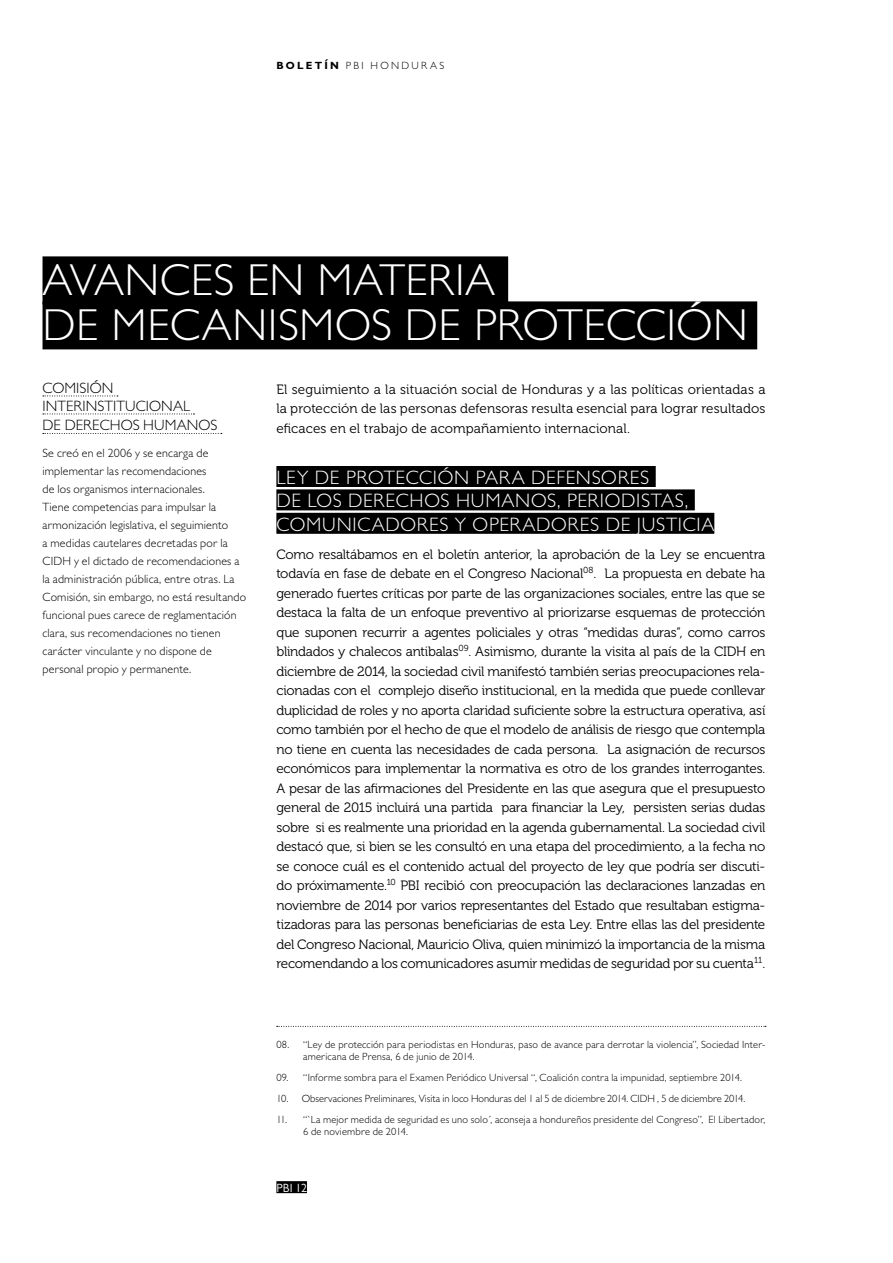
<style>
.page{position:relative;width:893px;height:1263px;background:#fff}
.page>*{position:absolute;margin:0;border:0;box-sizing:border-box;transform-origin:0 0}
.t1{font:300 45px/45px "Gill Sans MT Pro";letter-spacing:.01em;color:#fff}
.t2{font:300 19.5px/23.4px "Gill Sans MT Pro";letter-spacing:.04em;color:#fff}
.t3{font:300 15px/18px "Gill Sans MT Pro";letter-spacing:.005em;color:#000}
.t4{font:13.5px/19.5px "Museo 300";color:#000;text-align:justify}
.t5{font:300 12px/18px "Gill Sans MT Pro";letter-spacing:.015em;color:#000}
.t6{font:12px "Gill Sans MT Pro";color:#fff}
.t7{font:300 10.5px/12px "Gill Sans MT Pro";letter-spacing:.015em;color:#000}
.t8{font:300 10.5px "Gill Sans MT Pro";letter-spacing:-.005em;color:#000}
.t9{font:300 10.5px "Gill Sans MT Pro";letter-spacing:.22em;color:#000}
.s1{font-weight:700}
</style>
<div class="page">
<div style="left:276px;top:1181px;width:31px;height:12px;background:#000"></div>
<div style="left:43px;top:256px;width:465px;height:48px;background:#000"></div>
<div style="left:43px;top:301px;width:714px;height:48px;background:#000"></div>
<div style="left:276px;top:466px;width:380px;height:21px;background:#000"></div>
<div style="left:276px;top:489px;width:419px;height:21px;background:#000"></div>
<div style="left:276px;top:513px;width:438px;height:21px;background:#000"></div>
<svg style="left:277px;top:1026px;width:489px;height:1px"></svg>
<svg style="left:43px;top:396px;width:75px;height:1px"></svg>
<svg style="left:43px;top:414px;width:151px;height:1px"></svg>
<svg style="left:43px;top:433px;width:179px;height:1px"></svg>
<p class="t9" style="left:276px;top:59px;width:169px"><span class="s1">BOLETÍN</span> PBI HONDURAS</p>
<h1 class="t1" style="left:43px;top:257px;width:707px">AVANCES EN MATERIA<br>DE MECANISMOS DE PROTECCIÓN</h1>
<p class="t3" style="left:43px;top:379px;width:149px">COMISIÓN<br>INTERINSTITUCIONAL</p>
<p class="t3" style="left:43px;top:416px;width:176px">DE DERECHOS HUMANOS</p>
<p class="t5" style="left:43px;top:444px;width:205px">Se creó en el 2006 y se encarga de implementar las recomendaciones<br>de los organismos internacionales.<br>Tiene competencias para impulsar la armonización legislativa, el seguimiento<br>a medidas cautelares decretadas por la CIDH y el dictado de recomendaciones a la administración pública, entre otras. La Comisión, sin embargo, no está resultando funcional pues carece de reglamentación clara, sus recomendaciones no tienen carácter vinculante y no dispone de personal propio y permanente.</p>
<p class="t4" style="left:276px;top:379px;width:491px">El seguimiento a la situación social de Honduras y a las políticas orientadas a la protección de las personas defensoras resulta esencial para lograr resultados eficaces en el trabajo de acompañamiento internacional.</p>
<h2 class="t2" style="left:276px;top:465px;width:439px">LEY DE PROTECCIÓN PARA DEFENSORES<br>DE LOS DERECHOS HUMANOS, PERIODISTAS,<br>COMUNICADORES Y OPERADORES DE JUSTICIA</h2>
<p class="t4" style="left:276px;top:545px;width:491px">Como resaltábamos en el boletín anterior, la aprobación de la Ley se encuentra todavía en fase de debate en el Congreso Nacional<sup>08</sup>. La propuesta en debate ha generado fuertes críticas por parte de las organizaciones sociales, entre las que se destaca la falta de un enfoque preventivo al priorizarse esquemas de protección que suponen recurrir a agentes policiales y otras “medidas duras”, como carros blindados y chalecos antibalas<sup>09</sup>. Asimismo, durante la visita al país de la CIDH en diciembre de 2014, la sociedad civil manifestó también serias preocupaciones rela&shy;cionadas con el complejo diseño institucional, en la medida que puede conllevar duplicidad de roles y no aporta claridad suficiente sobre la estructura operativa, así como también por el hecho de que el modelo de análisis de riesgo que contempla no tiene en cuenta las necesidades de cada persona. La asignación de recursos económicos para implementar la normativa es otro de los grandes interrogantes.<br>A pesar de las afirmaciones del Presidente en las que asegura que el presupuesto general de 2015 incluirá una partida para financiar la Ley, persisten serias dudas sobre si es realmente una prioridad en la agenda gubernamental. La sociedad civil destacó que, si bien se les consultó en una etapa del procedimiento, a la fecha no se conoce cuál es el contenido actual del proyecto de ley que podría ser discuti&shy;do próximamente.<sup>10</sup> PBI recibió con preocupación las declaraciones lanzadas en noviembre de 2014 por varios representantes del Estado que resultaban estigma&shy;tizadoras para las personas beneficiarias de esta Ley. Entre ellas las del presidente del Congreso Nacional, Mauricio Oliva, quien minimizó la importancia de la misma recomendando a los comunicadores asumir medidas de seguridad por su cuenta<sup>11</sup>.</p>
<p class="t7" style="left:303px;top:1038px;width:464px;text-indent:-27px">08. “Ley de protección para periodistas en Honduras, paso de avance para derrotar la violencia”, Sociedad Inter&shy;americana de Prensa, 6 de junio de 2014.</p>
<p class="t7" style="left:276px;top:1071px;width:467px">09. “Informe sombra para el Examen Periódico Universal “, Coalición contra la impunidad, septiembre 2014.</p>
<p class="t8" style="left:276px;top:1092px;width:470px">10. Observaciones Preliminares, Visita in loco Honduras del 1 al 5 de diciembre 2014. CIDH , 5 de diciembre 2014.</p>
<p class="t7" style="left:303px;top:1114px;width:464px;text-indent:-27px">11. “`La mejor medida de seguridad es uno solo´, aconseja a hondureños presidente del Congreso”, El Libertador,<br>6 de noviembre de 2014.</p>
<p class="t6" style="left:276px;top:1180px;width:32px">PBI 12</p>
</div>
